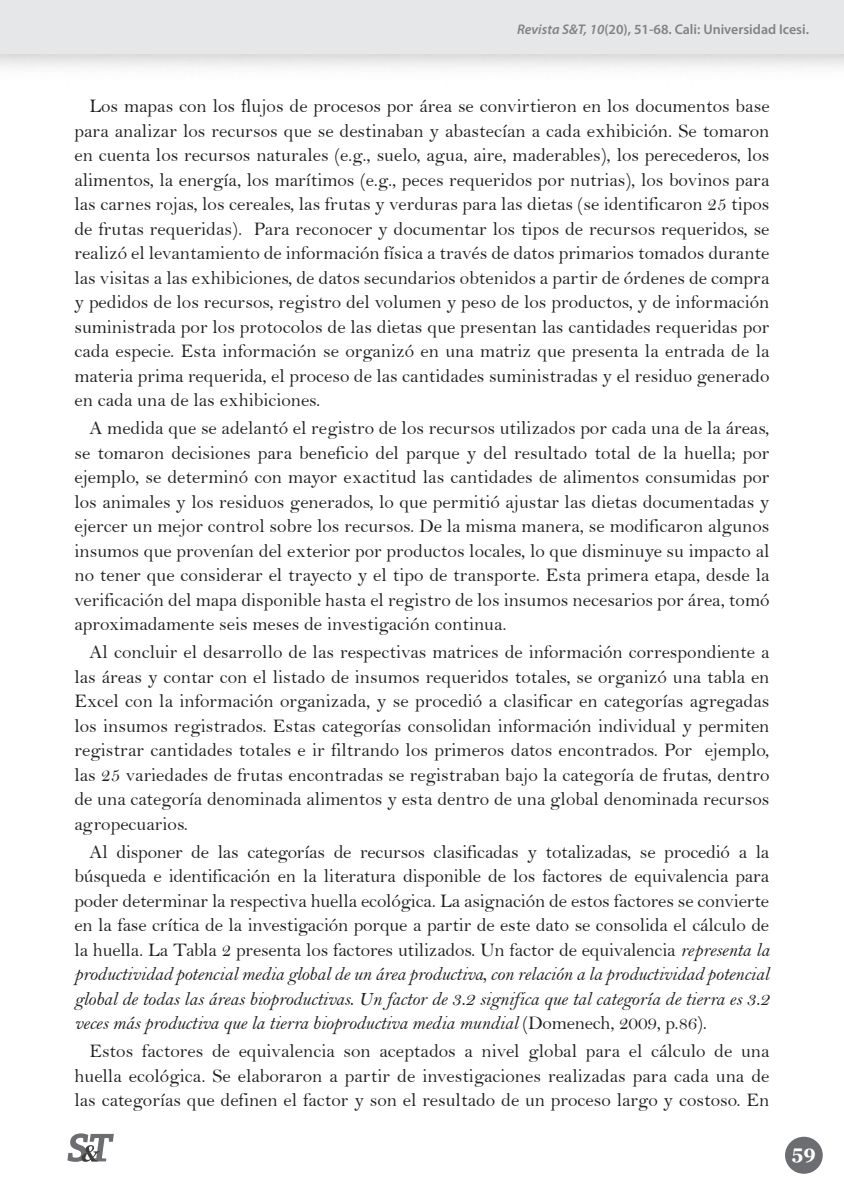
<style>
.page{position:relative;width:844px;height:1191px;background:#fff}
.page>*{position:absolute;margin:0;border:0;box-sizing:border-box;transform-origin:0 0}
.parrafo{font:19.25px/24.5px "Bell";color:#231f20;text-align:justify}
.t1{font:700 19.25px "Georgia";color:#fff}
.t2{font:600 14px "Myriad Pro";color:#808285}
.s1{font-style:italic}
.s2{font-family:"Bell MT Italic"}
</style>
<div class="page">
<div style="left:0;top:0;width:843px;height:56px;background:#e6e7e9"></div>
<svg style="left:67px;top:1133px;width:47px;height:28px"></svg>
<div style="left:784px;top:1136px;width:38px;height:37px;background:#6c6d70;border-radius:50%"></div>
<p class="t2" style="left:517px;top:21px;width:293px"><span class="s1">Revista S&amp;T, 10</span>(20), 51-68. Cali: Universidad Icesi.</p>
<p class="parrafo" style="left:74px;top:94px;width:696px;text-indent:15px">Los mapas con los flujos de procesos por área se convirtieron en los documentos base para analizar los recursos que se destinaban y abastecían a cada exhibición. Se tomaron en cuenta los recursos naturales (e.g., suelo, agua, aire, maderables), los perecederos, los alimentos, la energía, los marítimos (e.g., peces requeridos por nutrias), los bovinos para las carnes rojas, los cereales, las frutas y verduras para las dietas (se identificaron 25 tipos de frutas requeridas). Para reconocer y documentar los tipos de recursos requeridos, se realizó el levantamiento de información física a través de datos primarios tomados durante las visitas a las exhibiciones, de datos secundarios obtenidos a partir de órdenes de compra y pedidos de los recursos, registro del volumen y peso de los productos, y de información suministrada por los protocolos de las dietas que presentan las cantidades requeridas por cada especie. Esta información se organizó en una matriz que presenta la entrada de la materia prima requerida, el proceso de las cantidades suministradas y el residuo generado en cada una de las exhibiciones.</p>
<p class="parrafo" style="left:74px;top:416px;width:696px;text-indent:15px">A medida que se adelantó el registro de los recursos utilizados por cada una de la áreas, se tomaron decisiones para beneficio del parque y del resultado total de la huella; por ejemplo, se determinó con mayor exactitud las cantidades de alimentos consumidas por los animales y los residuos generados, lo que permitió ajustar las dietas documentadas y ejercer un mejor control sobre los recursos. De la misma manera, se modificaron algunos insumos que provenían del exterior por productos locales, lo que disminuye su impacto al no tener que considerar el trayecto y el tipo de transporte. Esta primera etapa, desde la verificación del mapa disponible hasta el registro de los insumos necesarios por área, tomó aproximadamente seis meses de investigación continua.</p>
<p class="parrafo" style="left:74px;top:640px;width:696px;text-indent:15px">Al concluir el desarrollo de las respectivas matrices de información correspondiente a las áreas y contar con el listado de insumos requeridos totales, se organizó una tabla en Excel con la información organizada, y se procedió a clasificar en categorías agregadas los insumos registrados. Estas categorías consolidan información individual y permiten registrar cantidades totales e ir filtrando los primeros datos encontrados. Por ejemplo, las 25 variedades de frutas encontradas se registraban bajo la categoría de frutas, dentro de una categoría denominada alimentos y esta dentro de una global denominada recursos agropecuarios.</p>
<p class="parrafo" style="left:74px;top:839px;width:696px;text-indent:15px">Al disponer de las categorías de recursos clasificadas y totalizadas, se procedió a la búsqueda e identificación en la literatura disponible de los factores de equivalencia para poder determinar la respectiva huella ecológica. La asignación de estos factores se convierte en la fase crítica de la investigación porque a partir de este dato se consolida el cálculo de la huella. La Tabla 2 presenta los factores utilizados. Un factor de equivalencia <span class="s2">representa la productividad potencial media global de un área productiva, con relación a la productividad potencial global de todas las áreas bioproductivas. Un factor de 3.2 significa que tal categoría de tierra es 3.2 veces más productiva que la tierra bioproductiva media mundial</span> (Domenech, 2009, p.86).</p>
<p class="parrafo" style="left:74px;top:1039px;width:696px;text-indent:15px">Estos factores de equivalencia son aceptados a nivel global para el cálculo de una huella ecológica. Se elaboraron a partir de investigaciones realizadas para cada una de las categorías que definen el factor y son el resultado de un proceso largo y costoso. En</p>
<p class="t1" style="left:791px;top:1139px;width:26px">59</p>
</div>
